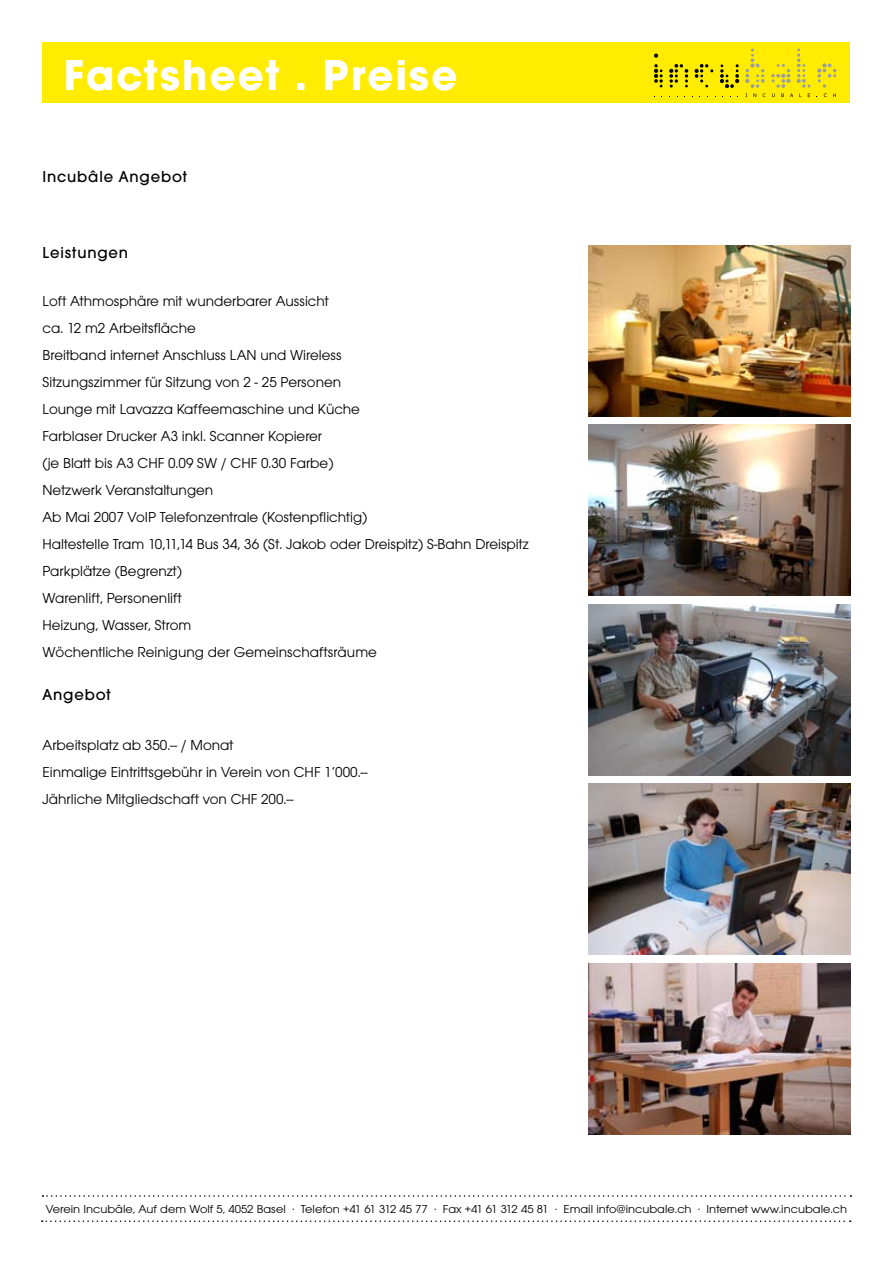
<style>
.page{position:relative;width:893px;height:1263px;background:#fff}
.page>*{position:absolute;margin:0;border:0;box-sizing:border-box;transform-origin:0 0}
.t1{font:700 45px "Avant Gard EF";letter-spacing:.05em;color:#fff}
.t2{font:500 16.5px "Avant Gard EF";letter-spacing:.05em;color:#000}
.t3{font:15px/27px "Avant Gard EF";color:#000}
.t4{font:12px "Avant Gard EF";color:#000;scale:1.05 1}
</style>
<div class="page">
<div style="left:43px;top:43px;width:807px;height:60px;background:#ffec00"></div>
<svg style="left:654px;top:54px;width:9px;height:33px"></svg>
<svg style="left:669px;top:64px;width:19px;height:24px"></svg>
<svg style="left:695px;top:64px;width:18px;height:23px"></svg>
<svg style="left:720px;top:64px;width:19px;height:24px"></svg>
<svg style="left:745px;top:49px;width:65px;height:48px"></svg>
<svg style="left:817px;top:63px;width:19px;height:34px"></svg>
<svg style="left:43px;top:1195px;width:808px;height:2px"></svg>
<svg style="left:42px;top:1220px;width:809px;height:2px"></svg>
<img style="left:588px;top:245px;width:262px;height:171px">
<img style="left:588px;top:425px;width:262px;height:170px">
<img style="left:588px;top:604px;width:262px;height:171px">
<img style="left:588px;top:784px;width:262px;height:170px">
<img style="left:588px;top:963px;width:262px;height:171px">
<h1 class="t1" style="left:64px;top:47px;width:395px">Factsheet . Preise</h1>
<p class="t2" style="left:43px;top:167px;width:146px">Incubâle Angebot</p>
<p class="t2" style="left:43px;top:243px;width:87px">Leistungen</p>
<p class="t3" style="left:43px;top:287px;width:488px">Loft Athmosphäre mit wunderbarer Aussicht<br>ca. 12 m2 Arbeitsfläche<br>Breitband internet Anschluss LAN und Wireless<br>Sitzungszimmer für Sitzung von 2 - 25 Personen<br>Lounge mit Lavazza Kaffeemaschine und Küche<br>Farblaser Drucker A3 inkl. Scanner Kopierer<br>(je Blatt bis A3 CHF 0.09 SW / CHF 0.30 Farbe)<br>Netzwerk Veranstaltungen<br>Ab Mai 2007 VoIP Telefonzentrale (Kostenpflichtig)<br>Haltestelle Tram 10,11,14 Bus 34, 36 (St. Jakob oder Dreispitz) S-Bahn Dreispitz Parkplätze (Begrenzt)<br>Warenlift, Personenlift<br>Heizung, Wasser, Strom<br>Wöchentliche Reinigung der Gemeinschaftsräume</p>
<p class="t2" style="left:43px;top:685px;width:70px">Angebot</p>
<p class="t3" style="left:43px;top:731px;width:327px">Arbeitsplatz ab 350.-- / Monat<br>Einmalige Eintrittsgebühr in Verein von CHF 1‘000.--<br>Jährliche Mitgliedschaft von CHF 200.--</p>
<p class="t4" style="left:46px;top:1202px;width:765px">Verein Incubâle, Auf dem Wolf 5, 4052 Basel . Telefon +41 61 312 45 77 . Fax +41 61 312 45 81 . Email info@incubale.ch . Internet www.incubale.ch</p>
</div>
